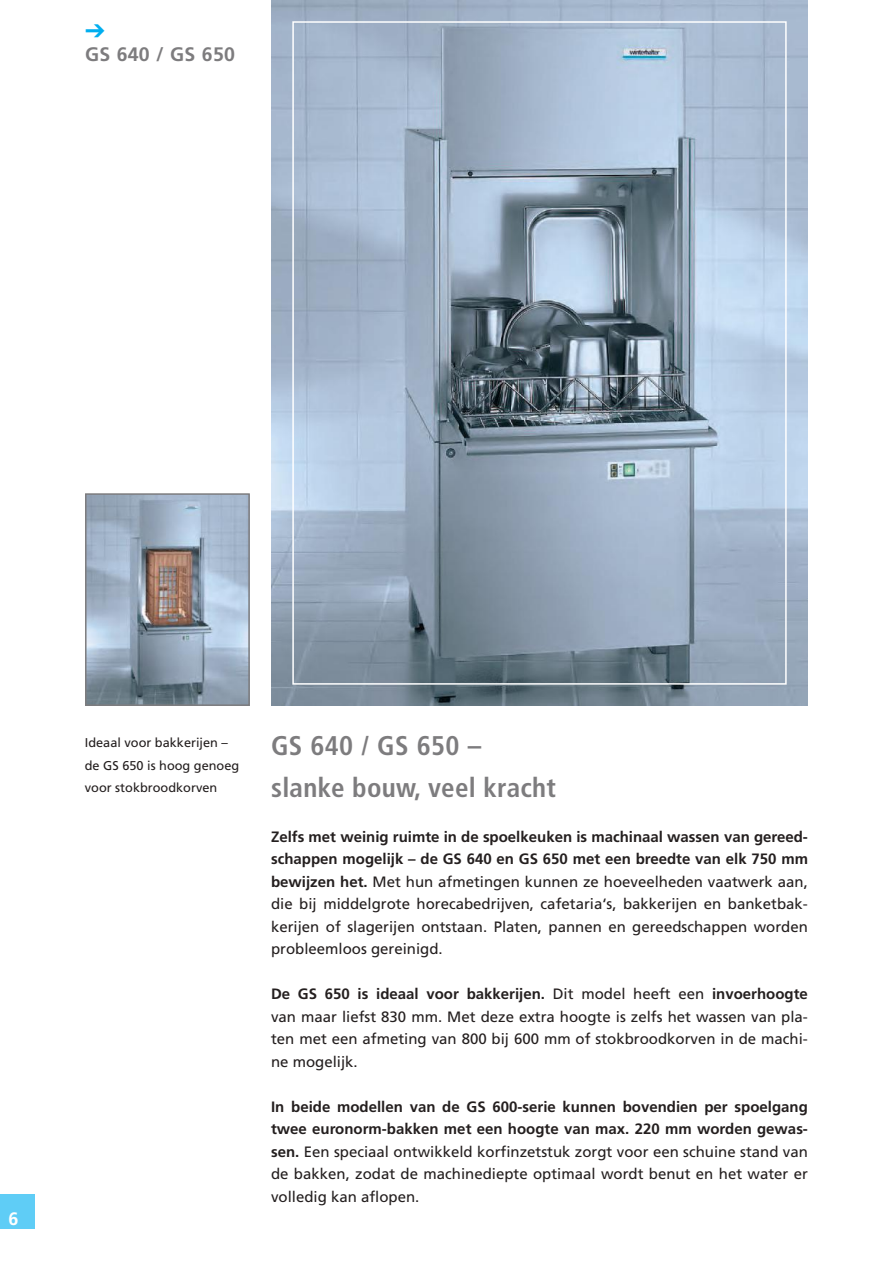
<style>
.page{position:relative;width:893px;height:1263px;background:#fff}
.page>*{position:absolute;margin:0;border:0;box-sizing:border-box;transform-origin:0 0}
.t1{font:700 condensed 27px/42px "Frutiger";letter-spacing:.01em;color:#7d7c7e}
.t2{font:700 19.5px "Frutiger";letter-spacing:.015em;color:#7d7c7e}
.t3{font:700 18px "Frutiger";color:#fff}
.t4{font:15px/22.5px "Frutiger";color:#241f1f;text-align:justify}
.t5{font:12.75px/22.5px "Frutiger";color:#241f1f}
.s1{font-weight:700}
</style>
<div class="page">
<img style="left:271px;top:0;width:537px;height:706px">
<div style="left:292px;top:21px;width:495px;height:664px;border:2px solid #fff"></div>
<div style="left:0;top:1195px;width:34px;height:34px;background:#5fcdf6"></div>
<img style="left:88px;top:496px;width:159px;height:207px">
<div style="left:85px;top:493px;width:165px;height:213px;border:2px solid #7d7c7e"></div>
<h2 class="t2" style="left:85px;top:42px;width:151px">GS 640 / GS 650</h2>
<p class="t3" style="left:9px;top:1208px;width:12px">6</p>
<p class="t5" style="left:85px;top:731px;width:156px">Ideaal voor bakkerijen – de GS 650 is hoog genoeg voor stokbroodkorven</p>
<h1 class="t1" style="left:271px;top:724px;width:286px">GS 640 / GS 650 – slanke bouw, veel kracht</h1>
<p class="t4" style="left:271px;top:825px;width:538px"><span class="s1">Zelfs met weinig ruimte in de spoelkeuken is machinaal wassen van gereed&shy;schappen mogelijk – de GS 640 en GS 650 met een breedte van elk 750 mm bewijzen het.</span> Met hun afmetingen kunnen ze hoeveelheden vaatwerk aan, die bij middelgrote horecabedrijven, cafetaria‘s, bakkerijen en banketbak&shy;kerijen of slagerijen ontstaan. Platen, pannen en gereedschappen worden probleemloos gereinigd.</p>
<p class="t4" style="left:271px;top:982px;width:538px"><span class="s1">De GS 650 is ideaal voor bakkerijen.</span> Dit model heeft een <span class="s1">invoerhoogte </span>van maar liefst 830 mm. Met deze extra hoogte is zelfs het wassen van pla&shy;ten met een afmeting van 800 bij 600 mm of stokbroodkorven in de machi&shy;ne mogelijk.</p>
<p class="t4" style="left:271px;top:1095px;width:538px"><span class="s1">In beide modellen van de GS 600-serie kunnen bovendien per spoelgang twee euronorm-bakken met een hoogte van max. 220 mm worden gewas&shy;sen.</span> Een speciaal ontwikkeld korfinzetstuk zorgt voor een schuine stand van de bakken, zodat de machinediepte optimaal wordt benut en het water er volledig kan aflopen.</p>
</div>
